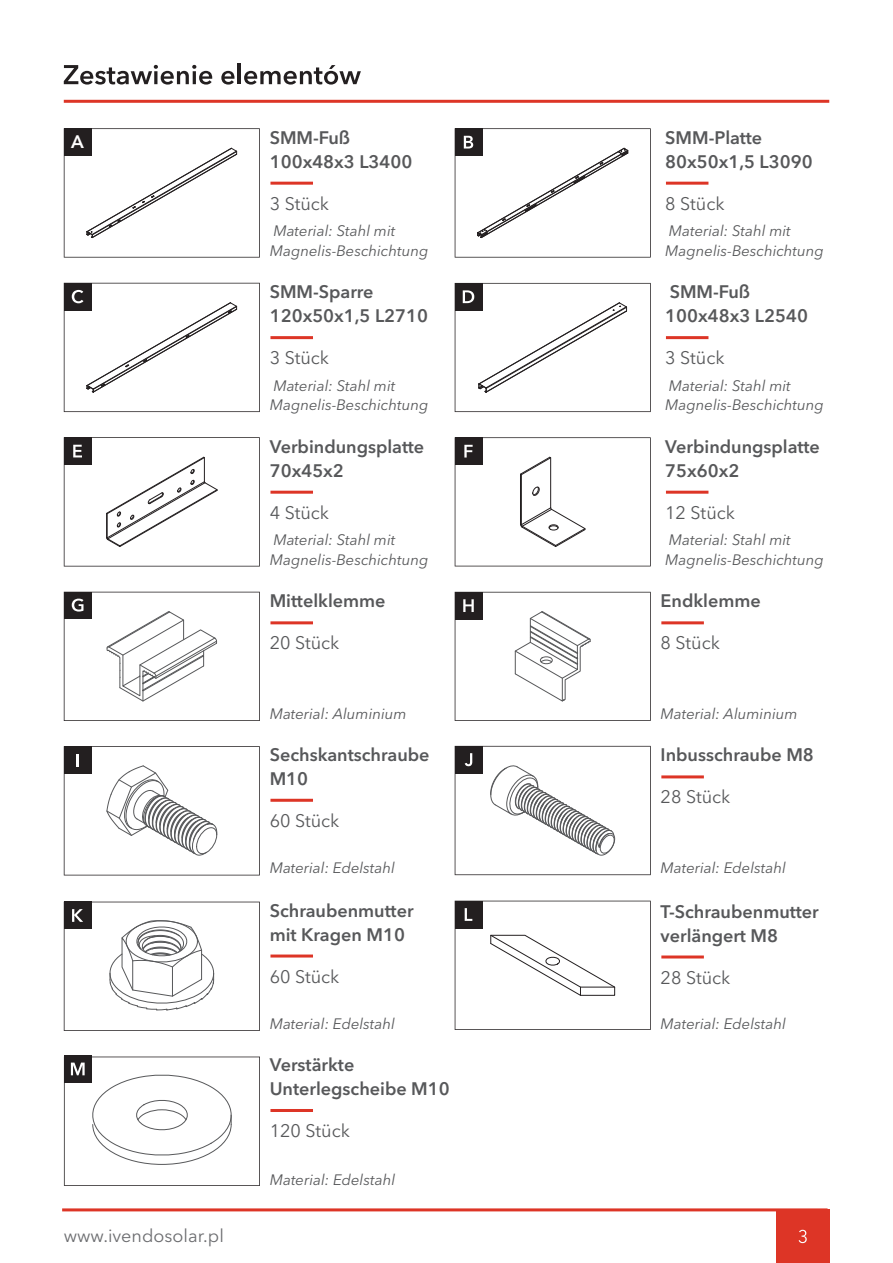
<style>
.page{position:relative;width:893px;height:1263px;background:#fff}
.page>*{position:absolute;margin:0;border:0;box-sizing:border-box;transform-origin:0 0}
.t1{font:600 18px/24px "Avenir Next LT Pro";color:#57585a}
.t2{font:18px "Avenir Next LT Pro";color:#57585a}
.t3{font:18px "Avenir Next LT Pro";color:#6c6d70}
.t4{font:600 18px "Avenir Next LT Pro";color:#fff}
.t5{font:italic 15px/19.5px "Avenir Next LT Pro";color:#57585a}
</style>
<div class="page">
<div style="left:776px;top:1210px;width:53px;height:53px;background:#dd3526"></div>
<hr style="left:62px;top:1208px;width:766px;height:3px;background:#dd3526">
<svg style="left:799px;top:1230px;width:8px;height:13px"></svg>
<svg style="left:64px;top:65px;width:148px;height:20px"></svg>
<svg style="left:221px;top:71px;width:13px;height:14px"></svg>
<hr style="left:238px;top:64px;width:3px;height:20px;background:#231f20">
<svg style="left:244px;top:65px;width:117px;height:20px"></svg>
<hr style="left:64px;top:100px;width:765px;height:3px;background:#dd3526">
<hr style="left:270px;top:621px;width:43px;height:3px;background:#dd3526">
<svg style="left:455px;top:592px;width:196px;height:129px"></svg>
<hr style="left:661px;top:621px;width:43px;height:3px;background:#dd3526">
<svg style="left:64px;top:592px;width:196px;height:129px"></svg>
<hr style="left:270px;top:954px;width:43px;height:3px;background:#dd3526">
<hr style="left:270px;top:1109px;width:43px;height:3px;background:#dd3526">
<div style="left:64px;top:1055px;width:28px;height:28px;background:#231f20"></div>
<svg style="left:64px;top:1056px;width:196px;height:130px"></svg>
<svg style="left:64px;top:128px;width:196px;height:130px"></svg>
<hr style="left:270px;top:182px;width:43px;height:3px;background:#dd3526">
<hr style="left:666px;top:336px;width:42px;height:3px;background:#dd3526">
<hr style="left:270px;top:336px;width:43px;height:3px;background:#dd3526">
<hr style="left:270px;top:491px;width:43px;height:3px;background:#dd3526">
<hr style="left:666px;top:491px;width:42px;height:3px;background:#dd3526">
<hr style="left:666px;top:182px;width:42px;height:3px;background:#dd3526">
<svg style="left:455px;top:128px;width:196px;height:130px"></svg>
<svg style="left:64px;top:283px;width:196px;height:129px"></svg>
<svg style="left:64px;top:437px;width:196px;height:129px"></svg>
<svg style="left:455px;top:437px;width:196px;height:129px"></svg>
<svg style="left:64px;top:746px;width:196px;height:129px"></svg>
<hr style="left:270px;top:799px;width:43px;height:3px;background:#dd3526">
<svg style="left:64px;top:902px;width:196px;height:129px"></svg>
<hr style="left:661px;top:775px;width:43px;height:3px;background:#dd3526">
<svg style="left:455px;top:746px;width:196px;height:129px"></svg>
<svg style="left:455px;top:901px;width:196px;height:129px"></svg>
<svg style="left:455px;top:283px;width:196px;height:129px"></svg>
<hr style="left:661px;top:955px;width:43px;height:3px;background:#dd3526">
<p class="t4" style="left:71px;top:130px;width:14px">A</p>
<p class="t3" style="left:64px;top:1225px;width:162px">www.ivendosolar.pl</p>
<p class="t1" style="left:270px;top:125px;width:144px">SMM-Fuß<br>100x48x3 L3400</p>
<p class="t2" style="left:270px;top:193px;width:61px">3 Stück</p>
<p class="t1" style="left:665px;top:125px;width:149px">SMM-Platte<br>80x50x1,5 L3090</p>
<p class="t2" style="left:665px;top:193px;width:61px">8 Stück</p>
<p class="t5" style="left:270px;top:221px;width:160px">Material: Stahl mit<br>Magnelis-Beschichtung</p>
<p class="t5" style="left:665px;top:221px;width:160px">Material: Stahl mit<br>Magnelis-Beschichtung</p>
<p class="t1" style="left:270px;top:280px;width:160px">SMM-Sparre<br>120x50x1,5 L2710</p>
<p class="t2" style="left:270px;top:347px;width:61px">3 Stück</p>
<p class="t1" style="left:665px;top:280px;width:144px">SMM-Fuß<br>100x48x3 L2540</p>
<p class="t2" style="left:665px;top:347px;width:61px">3 Stück</p>
<p class="t5" style="left:270px;top:376px;width:160px">Material: Stahl mit<br>Magnelis-Beschichtung</p>
<p class="t5" style="left:665px;top:376px;width:160px">Material: Stahl mit<br>Magnelis-Beschichtung</p>
<p class="t1" style="left:270px;top:434px;width:156px">Verbindungsplatte<br>70x45x2</p>
<p class="t2" style="left:270px;top:502px;width:61px">4 Stück</p>
<p class="t1" style="left:665px;top:434px;width:156px">Verbindungsplatte<br>75x60x2</p>
<p class="t2" style="left:665px;top:502px;width:71px">12 Stück</p>
<p class="t5" style="left:270px;top:530px;width:160px">Material: Stahl mit<br>Magnelis-Beschichtung</p>
<p class="t5" style="left:665px;top:530px;width:160px">Material: Stahl mit<br>Magnelis-Beschichtung</p>
<p class="t1" style="left:270px;top:589px;width:117px">Mittelklemme</p>
<p class="t2" style="left:270px;top:632px;width:71px">20 Stück</p>
<p class="t1" style="left:661px;top:589px;width:102px">Endklemme</p>
<p class="t2" style="left:661px;top:632px;width:61px">8 Stück</p>
<p class="t5" style="left:270px;top:704px;width:138px">Material: Aluminium</p>
<p class="t5" style="left:661px;top:704px;width:138px">Material: Aluminium</p>
<p class="t1" style="left:270px;top:743px;width:161px">Sechskantschraube<br>M10</p>
<p class="t2" style="left:270px;top:810px;width:71px">60 Stück</p>
<p class="t1" style="left:661px;top:743px;width:155px">Inbusschraube M8</p>
<p class="t2" style="left:661px;top:786px;width:71px">28 Stück</p>
<p class="t5" style="left:270px;top:858px;width:127px">Material: Edelstahl</p>
<p class="t5" style="left:661px;top:858px;width:127px">Material: Edelstahl</p>
<p class="t1" style="left:270px;top:898px;width:145px">Schraubenmutter mit Kragen M10</p>
<p class="t2" style="left:270px;top:965px;width:71px">60 Stück</p>
<p class="t1" style="left:661px;top:899px;width:160px">T-Schraubenmutter verlängert M8</p>
<p class="t2" style="left:661px;top:966px;width:71px">28 Stück</p>
<p class="t5" style="left:270px;top:1014px;width:127px">Material: Edelstahl</p>
<p class="t5" style="left:661px;top:1014px;width:127px">Material: Edelstahl</p>
<p class="t1" style="left:270px;top:1053px;width:182px">Verstärkte<br>Unterlegscheibe M10</p>
<p class="t2" style="left:270px;top:1120px;width:82px">120 Stück</p>
<p class="t5" style="left:270px;top:1170px;width:127px">Material: Edelstahl</p>
</div>
